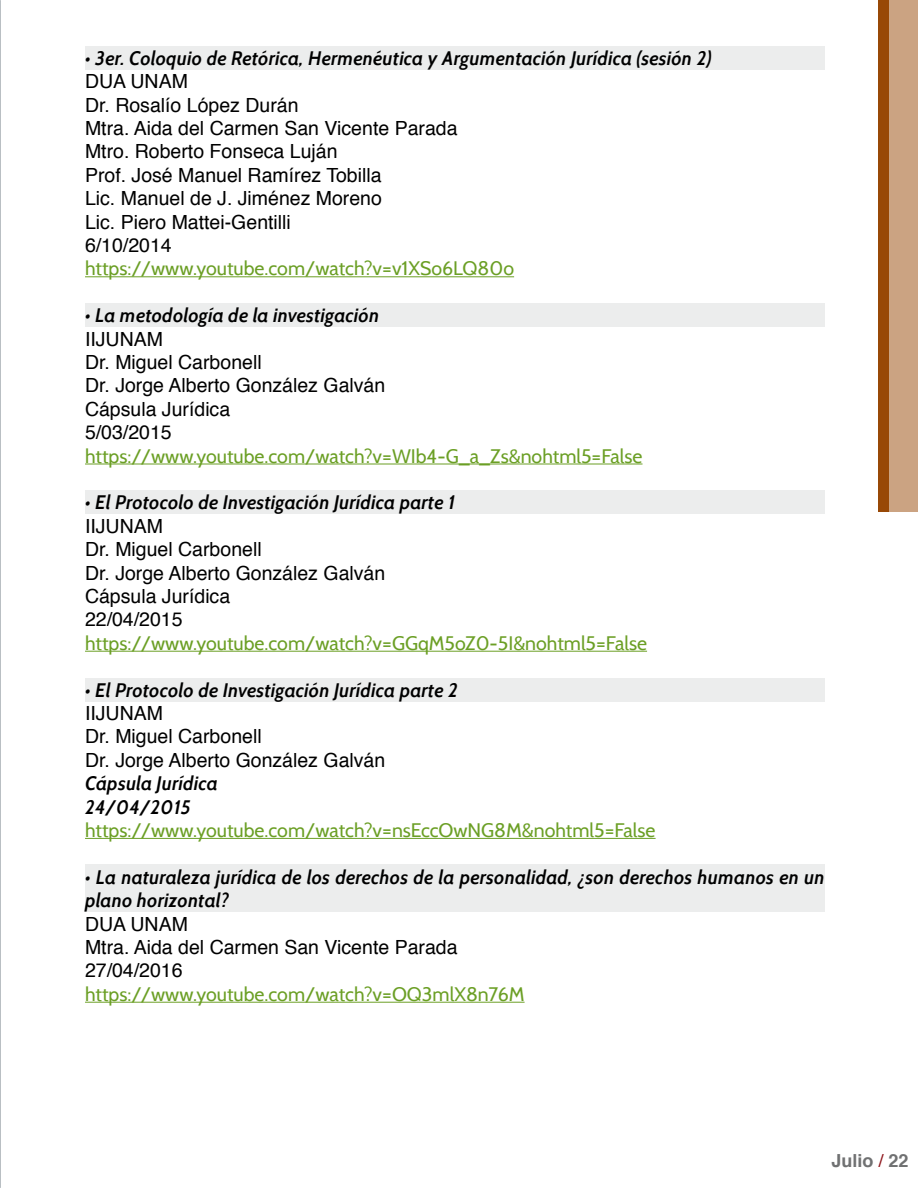
<style>
.page{position:relative;width:918px;height:1188px;background:#fff}
.page>*{position:absolute;margin:0;border:0;box-sizing:border-box;transform-origin:0 0}
.t1{font:19.5px/23.4px "Helvetica";color:#000}
.t2{font:italic 600 19.5px/23.4px "Cabin";color:#000}
.t3{font:19.5px "Cabin";color:#6b9f25}
.t4{font:700 18px "Helvetica";color:#707172}
.s1{font-weight:400;color:#8d141a}
</style>
<div class="page">
<hr style="left:0;top:0;width:1px;height:1188px;background:#a3abb0">
<div style="left:888px;top:0;width:30px;height:512px;background:#cba382"></div>
<div style="left:878px;top:0;width:10px;height:512px;background:#984806"></div>
<div style="left:85px;top:46px;width:740px;height:24px;background:#eceded"></div>
<hr style="left:85px;top:276px;width:429px;height:1px;background:#6b9f25">
<div style="left:85px;top:303px;width:740px;height:24px;background:#eceded"></div>
<hr style="left:85px;top:464px;width:558px;height:1px;background:#6b9f25">
<div style="left:85px;top:491px;width:740px;height:23px;background:#eceded"></div>
<hr style="left:85px;top:651px;width:562px;height:1px;background:#6b9f25">
<div style="left:85px;top:678px;width:740px;height:23px;background:#eceded"></div>
<hr style="left:85px;top:838px;width:571px;height:1px;background:#6b9f25">
<div style="left:85px;top:865px;width:740px;height:47px;background:#eceded"></div>
<hr style="left:85px;top:1002px;width:440px;height:1px;background:#6b9f25">
<p class="t2" style="left:85px;top:46px;width:628px">• 3er. Coloquio de Retórica, Hermenéutica y Argumentación Jurídica (sesión 2)</p>
<p class="t1" style="left:85px;top:70px;width:374px">DUA UNAM<br>Dr. Rosalío López Durán<br>Mtra. Aida del Carmen San Vicente Parada<br>Mtro. Roberto Fonseca Luján<br>Prof. José Manuel Ramírez Tobilla<br>Lic. Manuel de J. Jiménez Moreno<br>Lic. Piero Mattei-Gentilli<br>6/10/2014</p>
<p class="t3" style="left:85px;top:257px;width:431px">https://www.youtube.com/watch?v=v1XSo6LQ80o</p>
<p class="t2" style="left:85px;top:304px;width:296px">• La metodología de la investigación</p>
<p class="t1" style="left:85px;top:328px;width:302px">IIJUNAM<br>Dr. Miguel Carbonell<br>Dr. Jorge Alberto González Galván<br>Cápsula Jurídica<br>5/03/2015</p>
<p class="t3" style="left:85px;top:444px;width:559px">https://www.youtube.com/watch?v=WIb4-G_a_Zs&amp;nohtml5=False</p>
<p class="t2" style="left:85px;top:491px;width:372px">• El Protocolo de Investigación Jurídica parte 1</p>
<p class="t1" style="left:85px;top:515px;width:302px">IIJUNAM<br>Dr. Miguel Carbonell<br>Dr. Jorge Alberto González Galván<br>Cápsula Jurídica<br>22/04/2015</p>
<p class="t3" style="left:85px;top:631px;width:564px">https://www.youtube.com/watch?v=GGqM5oZ0-5I&amp;nohtml5=False</p>
<p class="t2" style="left:85px;top:678px;width:375px">• El Protocolo de Investigación Jurídica parte 2</p>
<p class="t1" style="left:85px;top:702px;width:302px">IIJUNAM<br>Dr. Miguel Carbonell<br>Dr. Jorge Alberto González Galván</p>
<p class="t2" style="left:85px;top:772px;width:134px">Cápsula Jurídica<br>24/04/2015</p>
<p class="t3" style="left:85px;top:818px;width:572px">https://www.youtube.com/watch?v=nsEccOwNG8M&amp;nohtml5=False</p>
<p class="t2" style="left:85px;top:865px;width:741px">• La naturaleza jurídica de los derechos de la personalidad, ¿son derechos humanos en un plano horizontal?</p>
<p class="t1" style="left:85px;top:913px;width:374px">DUA UNAM<br>Mtra. Aida del Carmen San Vicente Parada<br>27/04/2016</p>
<p class="t3" style="left:85px;top:982px;width:441px">https://www.youtube.com/watch?v=OQ3mlX8n76M</p>
<p class="t4" style="left:832px;top:1146px;width:79px">Julio <span class="s1">/</span> 22</p>
</div>
